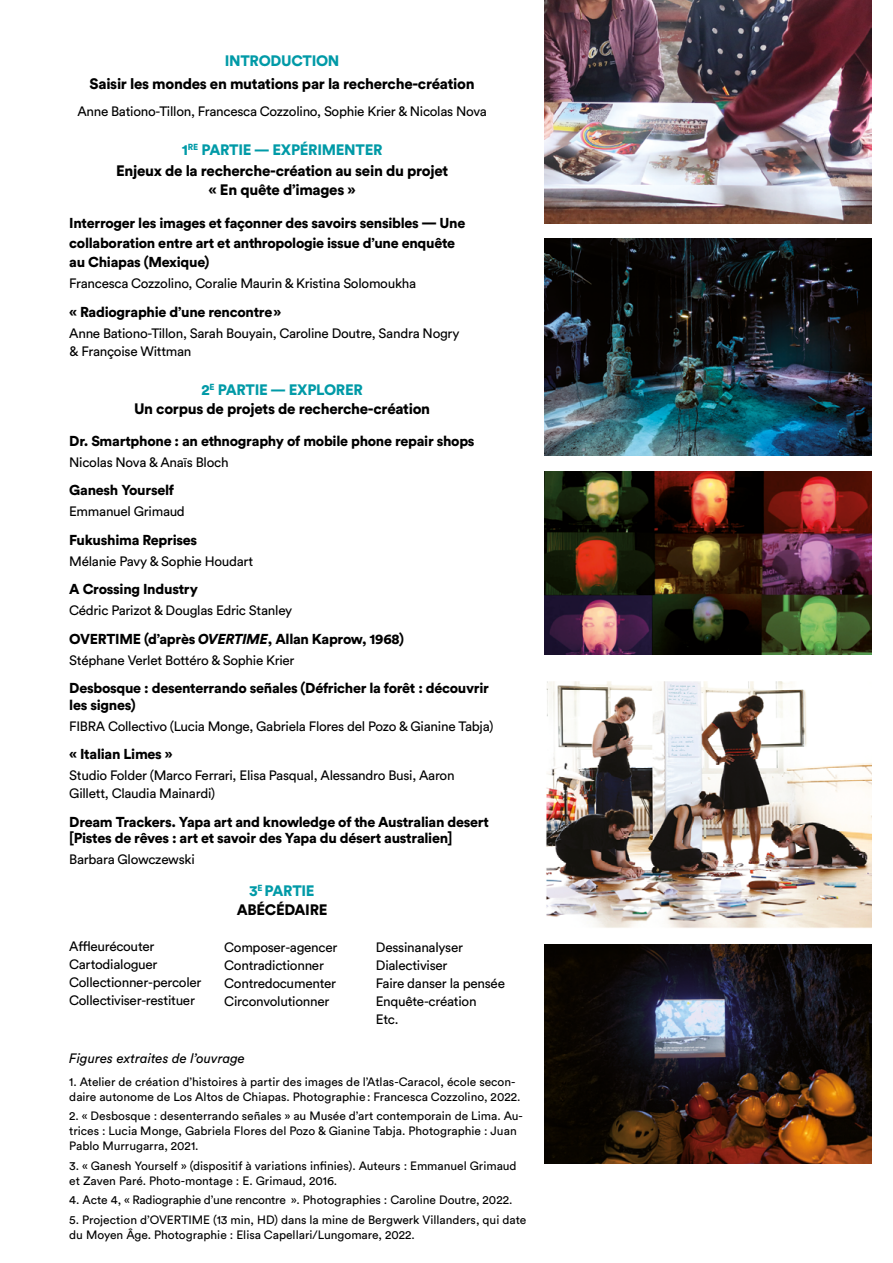
<style>
.page{position:relative;width:893px;height:1263px;background:#fff}
.page>*{position:absolute;margin:0;border:0;box-sizing:border-box;transform-origin:0 0}
.t1{font:900 15px/19.5px "Circular Pro";letter-spacing:-.02em;color:#000;text-align:center}
.t2{font:900 15px "Circular Pro";letter-spacing:-.02em;color:#009aa7}
.t3{font:900 14.25px/19.5px "Circular Pro";letter-spacing:-.02em;color:#000}
.t4{font:13.5px/18px "Circular Pro";letter-spacing:-.02em;color:#000}
.t5{font:italic 13.5px "Circular Pro";color:#000}
.t6{font:12px/15px "Circular Pro";color:#000}
.s1{color:#009aa7}
.s2{font-size:15px}
.s3{font-style:italic}
</style>
<div class="page">
<img style="left:544px;top:0;width:328px;height:224px">
<img style="left:546px;top:681px;width:326px;height:247px">
<img style="left:544px;top:471px;width:328px;height:184px">
<img style="left:544px;top:945px;width:328px;height:218px">
<img style="left:544px;top:239px;width:328px;height:216px">
<p class="t2" style="left:225px;top:51px;width:116px">INTRODUCTION</p>
<p class="t1" style="left:90px;top:73px;width:387px">Saisir les mondes en mutations par la recherche-création</p>
<p class="t4" style="left:77px;top:102px;width:411px">Anne Bationo-Tillon, Francesca Cozzolino, Sophie Krier &amp; Nicolas Nova</p>
<p class="t1" style="left:116px;top:138px;width:334px;line-height:21px"><span class="s1">1</span><sup>RE</sup> <span class="s1">PARTIE — EXPÉRIMENTER<br></span>Enjeux de la recherche‑création au sein du projet</p>
<p class="t1" style="left:209px;top:180px;width:149px">« En quête d’images »</p>
<p class="t3" style="left:69px;top:213px;width:398px">Interroger les images et façonner des savoirs sensibles <span class="s2">—</span> Une collaboration entre art et anthropologie issue d’une enquête au Chiapas (Mexique)</p>
<p class="t4" style="left:69px;top:274px;width:348px">Francesca Cozzolino, Coralie Maurin &amp; Kristina Solomoukha</p>
<p class="t3" style="left:69px;top:302px;width:214px">« Radiographie d’une rencontre»</p>
<p class="t4" style="left:69px;top:324px;width:392px">Anne Bationo-Tillon, Sarah Bouyain, Caroline Doutre, Sandra Nogry &amp; Françoise Wittman</p>
<p class="t1" style="left:134px;top:379px;width:298px"><span class="s1">2</span><sup>E</sup> <span class="s1">PARTIE — EXPLORER<br></span>Un corpus de projets de recherche-création</p>
<p class="t3" style="left:69px;top:431px;width:407px">Dr. Smartphone : an ethnography of mobile phone repair shops</p>
<p class="t4" style="left:69px;top:453px;width:161px">Nicolas Nova &amp; Anaïs Bloch</p>
<p class="t3" style="left:69px;top:480px;width:106px">Ganesh Yourself</p>
<p class="t4" style="left:69px;top:502px;width:117px">Emmanuel Grimaud</p>
<p class="t3" style="left:69px;top:530px;width:129px">Fukushima Reprises</p>
<p class="t4" style="left:69px;top:552px;width:186px">Mélanie Pavy &amp; Sophie Houdart</p>
<p class="t3" style="left:69px;top:579px;width:130px">A Crossing Industry</p>
<p class="t4" style="left:69px;top:601px;width:225px">Cédric Parizot &amp; Douglas Edric Stanley</p>
<p class="t3" style="left:69px;top:629px;width:336px">OVERTIME (d’après <span class="s3">OVERTIME</span>, Allan Kaprow, 1968)</p>
<p class="t4" style="left:69px;top:651px;width:227px">Stéphane Verlet Bottéro &amp; Sophie Krier</p>
<p class="t3" style="left:69px;top:680px;width:421px;line-height:16.5px">Desbosque : desenterrando señales (Défricher la forêt : découvrir les signes)</p>
<p class="t4" style="left:69px;top:717px;width:426px">FIBRA Collectivo (Lucia Monge, Gabriela Flores del Pozo &amp; Gianine Tabja)</p>
<p class="t3" style="left:69px;top:744px;width:105px">« Italian Limes »</p>
<p class="t4" style="left:69px;top:766px;width:387px">Studio Folder (Marco Ferrari, Elisa Pasqual, Alessandro Busi, Aaron<br>Gillett, Claudia Mainardi)</p>
<p class="t3" style="left:69px;top:813px;width:421px;line-height:16.5px">Dream Trackers. Yapa art and knowledge of the Australian desert [Pistes de rêves : art et savoir des Yapa du désert australien]</p>
<p class="t4" style="left:69px;top:850px;width:127px">Barbara Glowczewski</p>
<p class="t1" style="left:237px;top:880px;width:92px"><span class="s1">3</span><sup>E</sup> <span class="s1">PARTIE<br></span>ABÉCÉDAIRE</p>
<p class="t4" style="left:69px;top:937px;width:134px">Affleurécouter<br>Cartodialoguer<br>Collectionner-percoler<br>Collectiviser-restituer</p>
<p class="t4" style="left:224px;top:937px;width:115px">Composer-agencer<br>Contradictionner<br>Contredocumenter<br>Circonvolutionner</p>
<p class="t4" style="left:376px;top:937px;width:131px">Dessinanalyser<br>Dialectiviser<br>Faire danser la pensée<br>Enquête-création<br>Etc.</p>
<p class="t5" style="left:69px;top:1049px;width:177px">Figures extraites de l’ouvrage</p>
<p class="t6" style="left:69px;top:1073px;width:453px">1. Atelier de création d’histoires à partir des images de l’Atlas-Caracol, école secon&shy;daire autonome de Los Altos de Chiapas. Photographie: Francesca Cozzolino, 2022.</p>
<p class="t6" style="left:69px;top:1108px;width:455px">2. « Desbosque : desenterrando señales » au Musée d’art contemporain de Lima. Au&shy;trices : Lucia Monge, Gabriela Flores del Pozo &amp; Gianine Tabja. Photographie : Juan<br>Pablo Murrugarra, 2021.</p>
<p class="t6" style="left:69px;top:1157px;width:449px">3. « Ganesh Yourself » (dispositif à variations infinies). Auteurs : Emmanuel Grimaud et Zaven Paré. Photo-montage : E. Grimaud, 2016.</p>
<p class="t6" style="left:69px;top:1192px;width:445px">4. Acte 4, « Radiographie d’une rencontre ». Photographies : Caroline Doutre, 2022.</p>
<p class="t6" style="left:69px;top:1211px;width:459px">5. Projection d’OVERTIME (13 min, HD) dans la mine de Bergwerk Villanders, qui date du Moyen Âge. Photographie : Elisa Capellari/Lungomare, 2022.</p>
</div>
